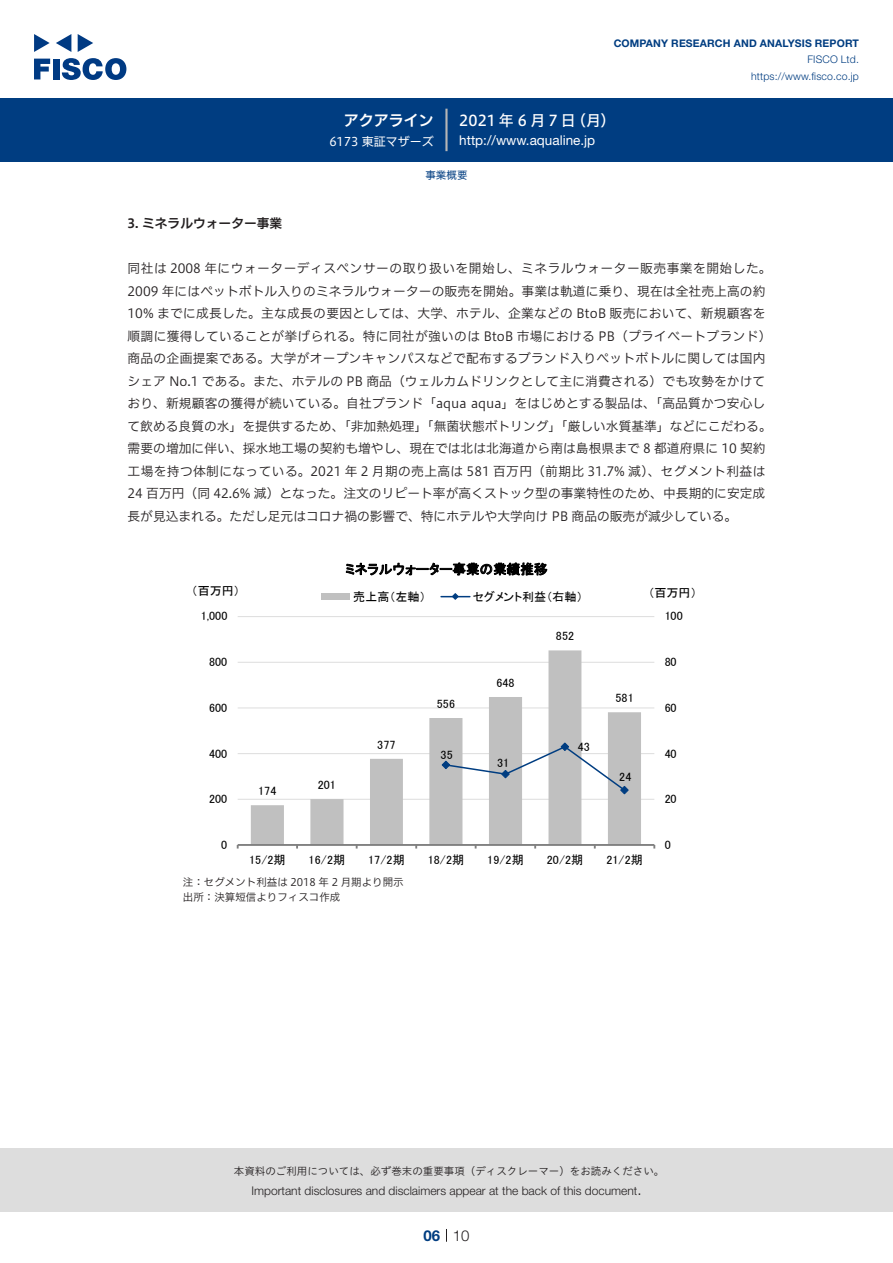
<style>
.page{position:relative;width:893px;height:1263px;background:#fff}
.page>*{position:absolute;margin:0;border:0;box-sizing:border-box;transform-origin:0 0}
.t1{font:15px "Hiragino UD Sans F Std N W5";letter-spacing:.2em;color:#fff}
.t2{font:15px "Hiragino UD Sans F Std N W6";color:#fff}
.t3{font:300 15px "Helvetica Neue LT Std";color:#231f20}
.t4{font:700 15px "Helvetica Neue LT Std";color:#003d81}
.t5{font:13.5px "Helvetica Neue LT Std";color:#fff}
.t6{font:13.5px "MS P Gothic";letter-spacing:.01em;color:#000}
.t7{font:12.75px/22.5px "Hiragino UD Sans F Std N W3";letter-spacing:.01em;color:#231f20}
.t8{font:12.75px "Hiragino UD Sans F Std N W6";color:#231f20}
.t9{font:12.15px "MS P Gothic";color:#000}
.t10{font:12px "MS P Gothic";letter-spacing:.005em;color:#000}
.t11{font:300 12px "Helvetica Neue LT Std";color:#231f20}
.t12{font:12px "Hiragino UD Sans F Std N W4";color:#fff}
.t13{font:10.5px "Hiragino UD Sans Std W3";color:#231f20}
.t14{font:10.5px/15px "Hiragino UD Sans F Std N W3";color:#231f20}
.t15{font:700 10.5px "Helvetica Neue LT Std";letter-spacing:.015em;color:#003d81}
.t16{font:300 10.5px/16.5px "Helvetica Neue LT Std";letter-spacing:.015em;color:#003d81;text-align:right}
.t17{font:10.5px "Hiragino UD Sans F Std N W4";color:#003d81}
</style>
<div class="page">
<div style="left:0;top:1148px;width:893px;height:64px;background:#ddd"></div>
<svg style="left:34px;top:59px;width:16px;height:20px"></svg>
<div style="left:53px;top:59px;width:6px;height:20px;background:#003a83"></div>
<svg style="left:62px;top:58px;width:64px;height:22px"></svg>
<svg style="left:34px;top:34px;width:16px;height:18px"></svg>
<svg style="left:78px;top:34px;width:15px;height:18px"></svg>
<svg style="left:56px;top:34px;width:15px;height:18px"></svg>
<div style="left:0;top:98px;width:893px;height:64px;background:#003d81"></div>
<hr style="left:445px;top:109px;width:3px;height:42px;background:#b5b5b6">
<svg style="left:446px;top:1229px;width:1px;height:13px"></svg>
<hr style="left:238px;top:799px;width:416px;height:1px;background:#ddd">
<hr style="left:238px;top:753px;width:416px;height:1px;background:#ddd">
<hr style="left:238px;top:707px;width:416px;height:1px;background:#ddd">
<hr style="left:238px;top:662px;width:416px;height:1px;background:#ddd">
<hr style="left:238px;top:616px;width:416px;height:1px;background:#ddd">
<svg style="left:251px;top:650px;width:390px;height:194px"></svg>
<hr style="left:238px;top:844px;width:416px;height:2px;background:#808080">
<svg style="left:441px;top:742px;width:188px;height:53px"></svg>
<div style="left:322px;top:594px;width:28px;height:6px;background:#c0c0c0"></div>
<svg style="left:441px;top:593px;width:29px;height:7px"></svg>
<p class="t15" style="left:614px;top:37px;width:247px">COMPANY RESEARCH AND ANALYSIS REPORT</p>
<p class="t16" style="left:751px;top:51px;width:109px">FISCO Ltd. https://www.fisco.co j p.</p>
<p class="t2" style="left:344px;top:109px;width:92px">アクアライン</p>
<p class="t12" style="left:329px;top:132px;width:106px">6173 東証マザーズ</p>
<p class="t1" style="left:459px;top:109px;width:118px">2021年6月7日</p>
<p class="t1" style="left:571px;top:109px;width:46px">（月(</p>
<p class="t5" style="left:459px;top:132px;width:137px">http://www.aqualine j p.</p>
<p class="t17" style="left:425px;top:167px;width:43px">事業概要</p>
<p class="t8" style="left:128px;top:214px;width:156px">3. ミネラルウォーター事業</p>
<p class="t7" style="left:128px;top:256px;width:646px">同社は 2008 年にウォーターディスペンサーの取り扱いを開始し、ミネラルウォーター販売事業を開始した。2009 年にはペットボトル入りのミネラルウォーターの販売を開始。事業は軌道に乗り、現在は全社売上高の約10% までに成長した。主な成長の要因としては、大学、ホテル、企業などの BtoB 販売において、新規顧客を順調に獲得していることが挙げられる。特に同社が強いのは BtoB 市場における PB（プライベートブランド(商品の企画提案である。大学がオープンキャンパスなどで配布するブランド入りペットボトルに関しては国内シェア No.1 である。また、ホテルの PB 商品（ウェルカムドリンクとして主に消費される）でも攻勢をかけており、新規顧客の獲得が続いている。自社ブランド「aqua aqua」をはじめとする製品は、「高品質かつ安心して飲める良質の水」を提供するため、「非加熱処理」「無菌状態ボトリング」「厳しい水質基準」などにこだわる。需要の増加に伴い、採水地工場の契約も増やし、現在では北は北海道から南は島根県まで 8 都道府県に 10 契約工場を持つ体制になっている。2021 年 2 月期の売上高は 581 百万円（前期比 31.7% 減）、セグメント利益は24 百万円（同 42.6% 減）となった。注文のリピート率が高くストック型の事業特性のため、中長期的に安定成長が見込まれる。ただし足元はコロナ禍の影響で、特にホテルや大学向け PB 商品の販売が減少している。</p>
<p class="t10" style="left:192px;top:585px;width:50px">（百万円）</p>
<p class="t10" style="left:201px;top:610px;width:28px">1,000</p>
<p class="t10" style="left:209px;top:656px;width:20px">800</p>
<p class="t10" style="left:209px;top:701px;width:20px">600</p>
<p class="t9" style="left:209px;top:747px;width:20px">400</p>
<p class="t10" style="left:209px;top:793px;width:20px">200</p>
<p class="t10" style="left:258px;top:785px;width:20px">174</p>
<p class="t10" style="left:221px;top:839px;width:8px">0</p>
<p class="t10" style="left:249px;top:854px;width:38px">15/2期</p>
<p class="t6" style="left:346px;top:562px;width:203px">ミネラルウォーター事業の業績推移</p>
<p class="t10" style="left:473px;top:590px;width:111px">セグメント利益（右軸(</p>
<p class="t10" style="left:353px;top:590px;width:74px">売上高（左軸）</p>
<p class="t10" style="left:318px;top:778px;width:20px">201</p>
<p class="t10" style="left:377px;top:738px;width:20px">377</p>
<p class="t10" style="left:437px;top:697px;width:20px">556</p>
<p class="t10" style="left:441px;top:748px;width:14px">35</p>
<p class="t10" style="left:496px;top:676px;width:20px">648</p>
<p class="t10" style="left:497px;top:756px;width:14px">31</p>
<p class="t10" style="left:556px;top:630px;width:20px">852</p>
<p class="t10" style="left:578px;top:741px;width:14px">43</p>
<p class="t10" style="left:309px;top:854px;width:38px">16/2期</p>
<p class="t10" style="left:368px;top:854px;width:38px">17/2期</p>
<p class="t10" style="left:428px;top:854px;width:38px">18/2期</p>
<p class="t10" style="left:487px;top:854px;width:38px">19/2期</p>
<p class="t10" style="left:547px;top:854px;width:38px">20/2期</p>
<p class="t14" style="left:183px;top:873px;width:222px">注：セグメント利益は 2018 年 2 月期より開示出所：決算短信よりフィスコ作成</p>
<p class="t10" style="left:615px;top:692px;width:20px">581</p>
<p class="t10" style="left:619px;top:771px;width:14px">24</p>
<p class="t10" style="left:648px;top:586px;width:50px">（百万円(</p>
<p class="t10" style="left:665px;top:610px;width:20px">100</p>
<p class="t10" style="left:665px;top:656px;width:13px">80</p>
<p class="t10" style="left:665px;top:701px;width:13px">60</p>
<p class="t9" style="left:665px;top:747px;width:13px">40</p>
<p class="t10" style="left:665px;top:793px;width:13px">20</p>
<p class="t10" style="left:606px;top:854px;width:38px">21/2期</p>
<p class="t10" style="left:665px;top:839px;width:8px">0</p>
<p class="t13" style="left:234px;top:1163px;width:432px">本資料のご利用については、必ず巻末の重要事項（ディスクレーマー）をお読みください。</p>
<p class="t3" style="left:637px;top:1180px;width:6px">.</p>
<p class="t11" style="left:251px;top:1183px;width:387px">Important disclosures and disclaimers appear at the back of this document</p>
<p class="t4" style="left:423px;top:1226px;width:18px">06</p>
<p class="t3" style="left:453px;top:1226px;width:18px">10</p>
</div>
